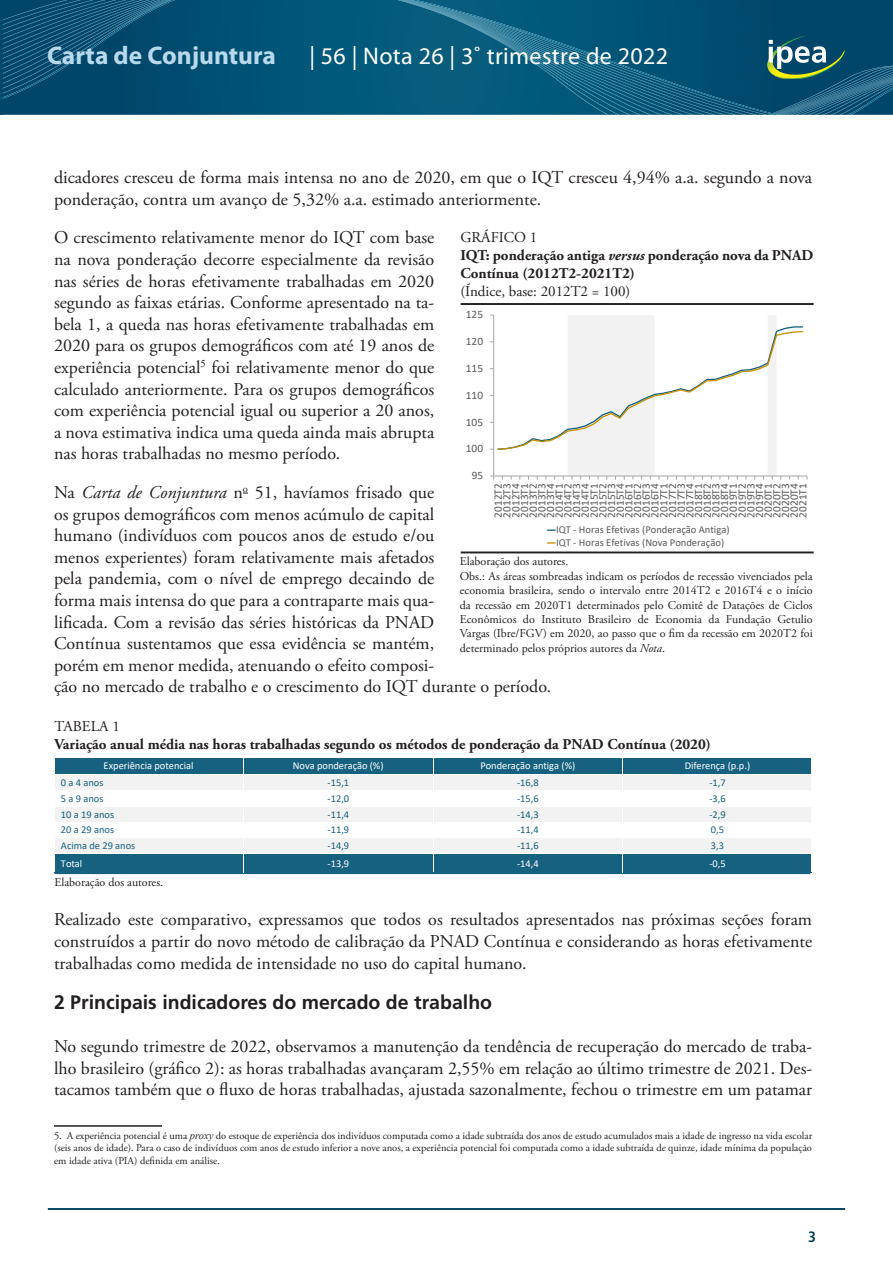
<style>
.page{position:relative;width:893px;height:1263px;background:#fff}
.page>*{position:absolute;margin:0;border:0;box-sizing:border-box;transform-origin:0 0}
.t1{font:700 25.5px "Myriad Pro";color:#b9d9ed}
.t2{font:24px "Myriad Pro";letter-spacing:.015em;color:#fff}
.Título_1{font:700 19.5px "Frutiger LT Pro";color:#231f20}
.corpo_de_texto{font:18px/21.6px "Adobe Garamond Pro";color:#231f20;text-align:justify}
.t3{font:700 15px/18px "Adobe Garamond Pro";color:#231f20}
.t4{font:15px "Adobe Garamond Pro";color:#231f20}
.t5{font:700 condensed 15px "Frutiger LT Pro";color:#013d59}
.t6{font:12px/14.4px "Adobe Garamond Pro";color:#231f20;text-align:justify}
.t7{font:11.4px/8.7px "Calibri";color:#595959;text-align:justify}
.corpo_de_texto-2{font:10.5px/12.6px "Adobe Garamond Pro";color:#231f20;text-align:justify}
.t8{font:10.5px "Calibri";color:#176180}
.t9{font:10.5px "Calibri";letter-spacing:-.005em;color:#fff}
.t10{font:10.5px/12.9px "Calibri";color:#595959}
.s1{font-style:italic}
.s2{font-family:"Times New Roman";font-style:italic}
</style>
<div class="page">
<hr style="left:48px;top:1208px;width:797px;height:2px;background:#013d59">
<div style="left:175px;top:0;width:223px;height:115px;background:#005578"></div>
<svg style="left:0;top:0;width:175px;height:115px;background:#084e72"></svg>
<svg style="left:398px;top:0;width:495px;height:115px;background:#0d5a7a"></svg>
<hr style="left:54px;top:1125px;width:108px;height:2px;background:#231f20">
<hr style="left:461px;top:551px;width:353px;height:2px;background:#231f20">
<hr style="left:461px;top:303px;width:353px;height:2px;background:#231f20">
<svg style="left:498px;top:315px;width:305px;height:161px"></svg>
<hr style="left:493px;top:315px;width:1px;height:161px;background:#a6a6a6">
<hr style="left:494px;top:476px;width:313px;height:1px;background:#a6a6a6">
<svg style="left:490px;top:326px;width:314px;height:125px"></svg>
<svg style="left:547px;top:529px;width:8px;height:2px"></svg>
<svg style="left:547px;top:542px;width:8px;height:2px"></svg>
<hr style="left:55px;top:873px;width:755px;height:1px;background:#176180">
<div style="left:55px;top:758px;width:188px;height:16px;background:#176180"></div>
<div style="left:244px;top:758px;width:189px;height:16px;background:#176180"></div>
<div style="left:433px;top:758px;width:189px;height:16px;background:#176180"></div>
<div style="left:623px;top:758px;width:188px;height:16px;background:#176180"></div>
<div style="left:55px;top:775px;width:188px;height:15px;background:#f2f2f2"></div>
<div style="left:244px;top:775px;width:189px;height:15px;background:#f2f2f2"></div>
<div style="left:433px;top:775px;width:189px;height:15px;background:#f2f2f2"></div>
<div style="left:623px;top:775px;width:188px;height:15px;background:#f2f2f2"></div>
<div style="left:55px;top:807px;width:188px;height:14px;background:#f2f2f2"></div>
<div style="left:244px;top:807px;width:189px;height:14px;background:#f2f2f2"></div>
<div style="left:433px;top:807px;width:189px;height:14px;background:#f2f2f2"></div>
<div style="left:623px;top:807px;width:188px;height:14px;background:#f2f2f2"></div>
<div style="left:55px;top:838px;width:188px;height:15px;background:#f2f2f2"></div>
<div style="left:244px;top:838px;width:189px;height:15px;background:#f2f2f2"></div>
<div style="left:433px;top:838px;width:189px;height:15px;background:#f2f2f2"></div>
<div style="left:623px;top:838px;width:188px;height:15px;background:#f2f2f2"></div>
<div style="left:55px;top:854px;width:188px;height:18px;background:#176180"></div>
<div style="left:244px;top:854px;width:189px;height:18px;background:#176180"></div>
<div style="left:433px;top:854px;width:189px;height:18px;background:#176180"></div>
<div style="left:623px;top:854px;width:188px;height:18px;background:#176180"></div>
<svg style="left:433px;top:758px;width:1px;height:114px"></svg>
<h1 class="t1" style="left:47px;top:39px;width:230px">Carta de Conjuntura</h1>
<h2 class="t2" style="left:309px;top:41px;width:360px">| 56 | Nota 26 | 3˚ trimestre de 2022</h2>
<p class="corpo_de_texto" style="left:54px;top:167px;width:760px">dicadores cresceu de forma mais intensa no ano de 2020, em que o IQT cresceu 4,94% a.a. segundo a nova ponderação, contra um avanço de 5,32% a.a. estimado anteriormente.</p>
<p class="corpo_de_texto" style="left:54px;top:227px;width:382px">O crescimento relativamente menor do IQT com base na nova ponderação decorre especialmente da revisão nas séries de horas efetivamente trabalhadas em 2020 segundo as faixas etárias. Conforme apresentado na ta&shy;bela 1, a queda nas horas efetivamente trabalhadas em 2020 para os grupos demográficos com até 19 anos de experiência potencial<sup>5</sup> foi relativamente menor do que calculado anteriormente. Para os grupos demográficos com experiência potencial igual ou superior a 20 anos, a nova estimativa indica uma queda ainda mais abrupta nas horas trabalhadas no mesmo período.</p>
<p class="corpo_de_texto" style="left:54px;top:482px;width:499px;text-align:left">Na <span class="s1">Carta de Conjuntura</span> n<sup>o</sup> 51, havíamos frisado que<br>os grupos demográficos com menos acúmulo de capital<br>humano (indivíduos com poucos anos de estudo e/ou<br>menos experientes) foram relativamente mais afetados<br>pela pandemia, com o nível de emprego decaindo de<br>forma mais intensa do que para a contraparte mais qua-<br>lificada. Com a revisão das séries históricas da PNAD<br>Contínua sustentamos que essa evidência se mantém,<br>porém em menor medida, atenuando o efeito composi-<br>ção no mercado de trabalho e o crescimento do IQT durante o período.</p>
<p class="t4" style="left:460px;top:228px;width:79px">GRÁFICO 1</p>
<p class="t3" style="left:460px;top:246px;width:354px">IQT: ponderação antiga <span class="s1">versus</span> ponderação nova da PNAD<br>Contínua (2012T2-2021T2)</p>
<p class="t4" style="left:460px;top:282px;width:172px">(Índice, base: 2012T2 = 100)</p>
<p class="t7" style="left:466px;top:310px;width:19px">125</p>
<p class="t7" style="left:466px;top:337px;width:19px">120</p>
<p class="t7" style="left:466px;top:363px;width:19px">115</p>
<p class="t7" style="left:466px;top:390px;width:19px">110</p>
<p class="t7" style="left:466px;top:417px;width:19px">105</p>
<p class="t7" style="left:466px;top:444px;width:19px">100</p>
<p class="t7" style="left:472px;top:471px;width:13px">95</p>
<p class="t7" style="left:493px;top:517px;width:36px;rotate:-90deg">2012T2<br>2012T3<br>2012T4<br>2013T1<br>2013T2<br>2013T3<br>2013T4<br>2014T1<br>2014T2<br>2014T3<br>2014T4<br>2015T1<br>2015T2<br>2015T3<br>2015T4<br>2016T1<br>2016T2<br>2016T3<br>2016T4<br>2017T1<br>2017T2<br>2017T3<br>2017T4<br>2018T1<br>2018T2<br>2018T3<br>2018T4<br>2019T1<br>2019T2<br>2019T3<br>2019T4<br>2020T1<br>2020T2<br>2020T3<br>2020T4<br>2021T1</p>
<p class="t10" style="left:556px;top:523px;width:175px">IQT - Horas Efetivas (Ponderação Antiga)<br>IQT - Horas Efetivas (Nova Ponderação)</p>
<p class="t6" style="left:460px;top:555px;width:110px">Elaboração dos autores.</p>
<p class="t6" style="left:460px;top:569px;width:354px">Obs.: As áreas sombreadas indicam os períodos de recessão vivenciados pela economia brasileira, sendo o intervalo entre 2014T2 e 2016T4 e o início da recessão em 2020T1 determinados pelo Comitê de Datações de Ciclos Econômicos do Instituto Brasileiro de Economia da Fundação Getulio Vargas (Ibre/FGV) em 2020, ao passo que o fim da recessão em 2020T2 foi determinado pelos próprios autores da <span class="s1">Nota</span>.</p>
<p class="t4" style="left:55px;top:717px;width:67px">TABELA 1</p>
<p class="t3" style="left:55px;top:735px;width:658px">Variação anual média nas horas trabalhadas segundo os métodos de ponderação da PNAD Contínua (2020)</p>
<p class="t9" style="left:104px;top:758px;width:91px">Experiência potencial</p>
<p class="t9" style="left:293px;top:758px;width:92px">Nova ponderação (%)</p>
<p class="t9" style="left:480px;top:758px;width:96px">Ponderação antiga (%)</p>
<p class="t9" style="left:685px;top:758px;width:67px">Diferença (p.p.)</p>
<p class="t8" style="left:61px;top:775px;width:44px">0 a 4 anos</p>
<p class="t8" style="left:328px;top:775px;width:23px">-15,1</p>
<p class="t8" style="left:517px;top:775px;width:23px">-16,8</p>
<p class="t8" style="left:709px;top:775px;width:18px">-1,7</p>
<p class="t8" style="left:61px;top:791px;width:44px">5 a 9 anos</p>
<p class="t8" style="left:328px;top:791px;width:23px">-12,0</p>
<p class="t8" style="left:517px;top:791px;width:23px">-15,6</p>
<p class="t8" style="left:709px;top:791px;width:18px">-3,6</p>
<p class="t8" style="left:61px;top:807px;width:55px">10 a 19 anos</p>
<p class="t8" style="left:328px;top:807px;width:23px">-11,4</p>
<p class="t8" style="left:517px;top:807px;width:23px">-14,3</p>
<p class="t8" style="left:709px;top:807px;width:18px">-2,9</p>
<p class="t8" style="left:61px;top:823px;width:55px">20 a 29 anos</p>
<p class="t8" style="left:328px;top:823px;width:23px">-11,9</p>
<p class="t8" style="left:517px;top:823px;width:23px">-11,4</p>
<p class="t8" style="left:711px;top:823px;width:15px">0,5</p>
<p class="t8" style="left:61px;top:838px;width:76px">Acima de 29 anos</p>
<p class="t8" style="left:328px;top:838px;width:23px">-14,9</p>
<p class="t8" style="left:517px;top:838px;width:23px">-11,6</p>
<p class="t8" style="left:711px;top:838px;width:15px">3,3</p>
<p class="t9" style="left:61px;top:856px;width:23px">Total</p>
<p class="t9" style="left:328px;top:856px;width:23px">-13,9</p>
<p class="t9" style="left:517px;top:856px;width:23px">-14,4</p>
<p class="t9" style="left:709px;top:856px;width:18px">-0,5</p>
<p class="t6" style="left:55px;top:876px;width:110px">Elaboração dos autores.</p>
<p class="corpo_de_texto" style="left:54px;top:909px;width:760px">Realizado este comparativo, expressamos que todos os resultados apresentados nas próximas seções foram construídos a partir do novo método de calibração da PNAD Contínua e considerando as horas efetivamente trabalhadas como medida de intensidade no uso do capital humano.</p>
<p class="Título_1" style="left:54px;top:991px;width:440px">2 Principais indicadores do mercado de trabalho</p>
<p class="corpo_de_texto" style="left:54px;top:1036px;width:760px">No segundo trimestre de 2022, observamos a manutenção da tendência de recuperação do mercado de traba&shy;lho brasileiro (gráfico 2): as horas trabalhadas avançaram 2,55% em relação ao último trimestre de 2021. Des&shy;tacamos também que o fluxo de horas trabalhadas, ajustada sazonalmente, fechou o trimestre em um patamar</p>
<p class="corpo_de_texto-2" style="left:54px;top:1129px;width:760px">5. A experiência potencial é uma <span class="s2">proxy</span> do estoque de experiência dos indivíduos computada como a idade subtraída dos anos de estudo acumulados mais a idade de ingresso na vida escolar (seis anos de idade). Para o caso de indivíduos com anos de estudo inferior a nove anos, a experiência potencial foi computada como a idade subtraída de quinze, idade mínima da população em idade ativa (PIA) definida em análise.</p>
<p class="t5" style="left:808px;top:1228px;width:9px">3</p>
</div>
